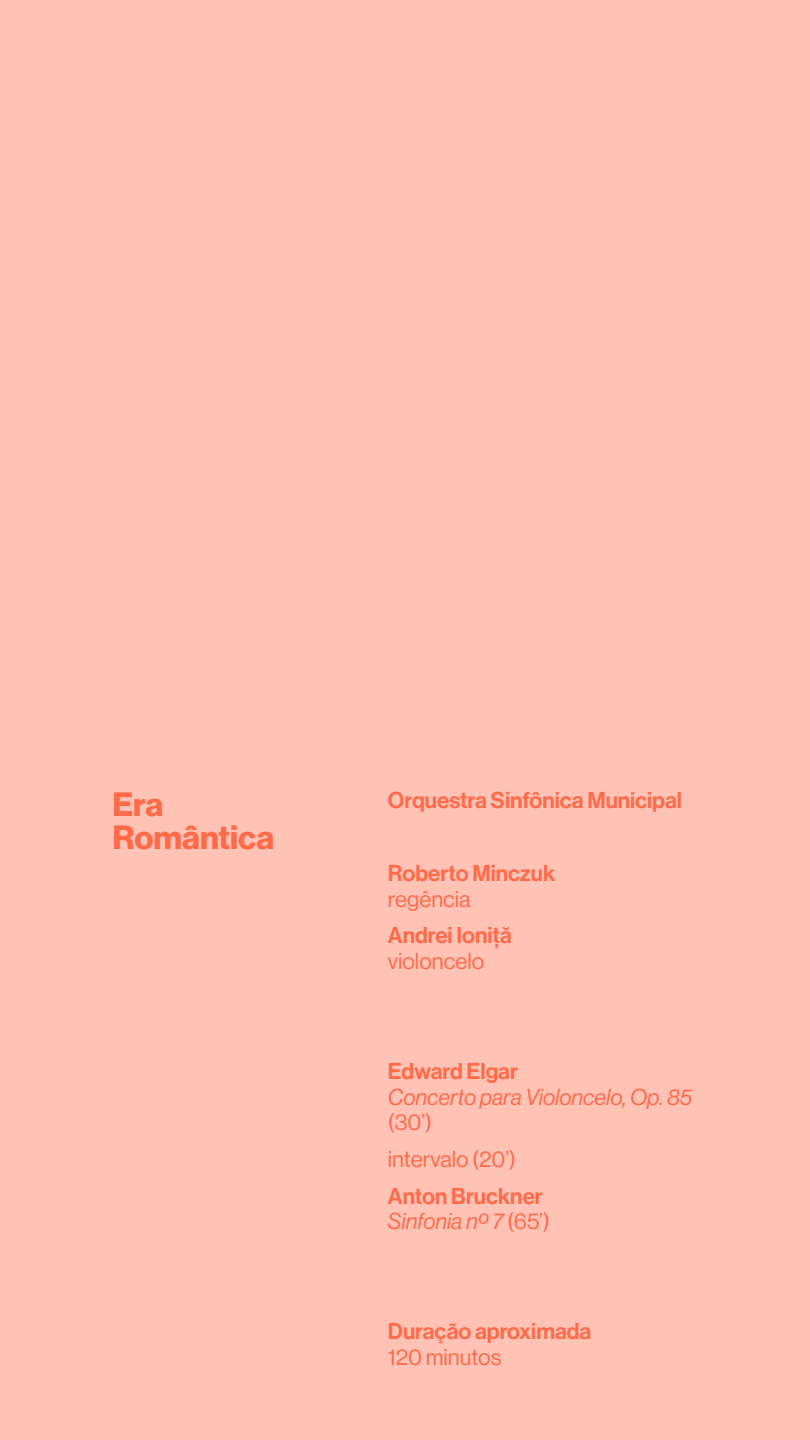
<style>
.page{position:relative;width:810px;height:1440px;background:#ffc3b6}
.page>*{position:absolute;margin:0;border:0;box-sizing:border-box;transform-origin:0 0}
.t1{font:33px/33px "N Haas Grotesk DS Pro 75 Bd";color:#ff6a49}
.t2{font:22.5px "N Haas Grotesk DS Pro 65 Md";color:#ff6a49}
.t3{font:22.5px/36.8px "N Haas Grotesk DS Pro 55 Rg";color:#ff6a49}
.t4{font:22.5px "N Haas Grotesk DS Pro 56 It";color:#ff6a49}
.s1{font-family:"N Haas Grotesk DS Pro 55 Rg"}
</style>
<div class="page">
<h1 class="t1" style="left:112px;top:788px;width:163px">Era<br>Romântica</h1>
<p class="t2" style="left:388px;top:787px;width:296px">Orquestra Sinfônica Municipal</p>
<p class="t2" style="left:388px;top:860px;width:169px">Roberto Minczuk</p>
<p class="t3" style="left:388px;top:881px;width:84px">regência</p>
<p class="t2" style="left:388px;top:923px;width:125px">Andrei Ioniță</p>
<p class="t3" style="left:388px;top:943px;width:98px">violoncelo</p>
<p class="t2" style="left:388px;top:1058px;width:131px">Edward Elgar</p>
<p class="t4" style="left:388px;top:1084px;width:306px">Concerto para Violoncelo, Op. 85</p>
<p class="t3" style="left:388px;top:1104px;width:130px">(30’) intervalo (20’)</p>
<p class="t2" style="left:388px;top:1183px;width:156px">Anton Bruckner</p>
<p class="t4" style="left:388px;top:1209px;width:163px">Sinfonia nº 7 <span class="s1">(65’)</span></p>
<p class="t2" style="left:388px;top:1319px;width:205px">Duração aproximada</p>
<p class="t3" style="left:388px;top:1339px;width:115px">120 minutos</p>
</div>
